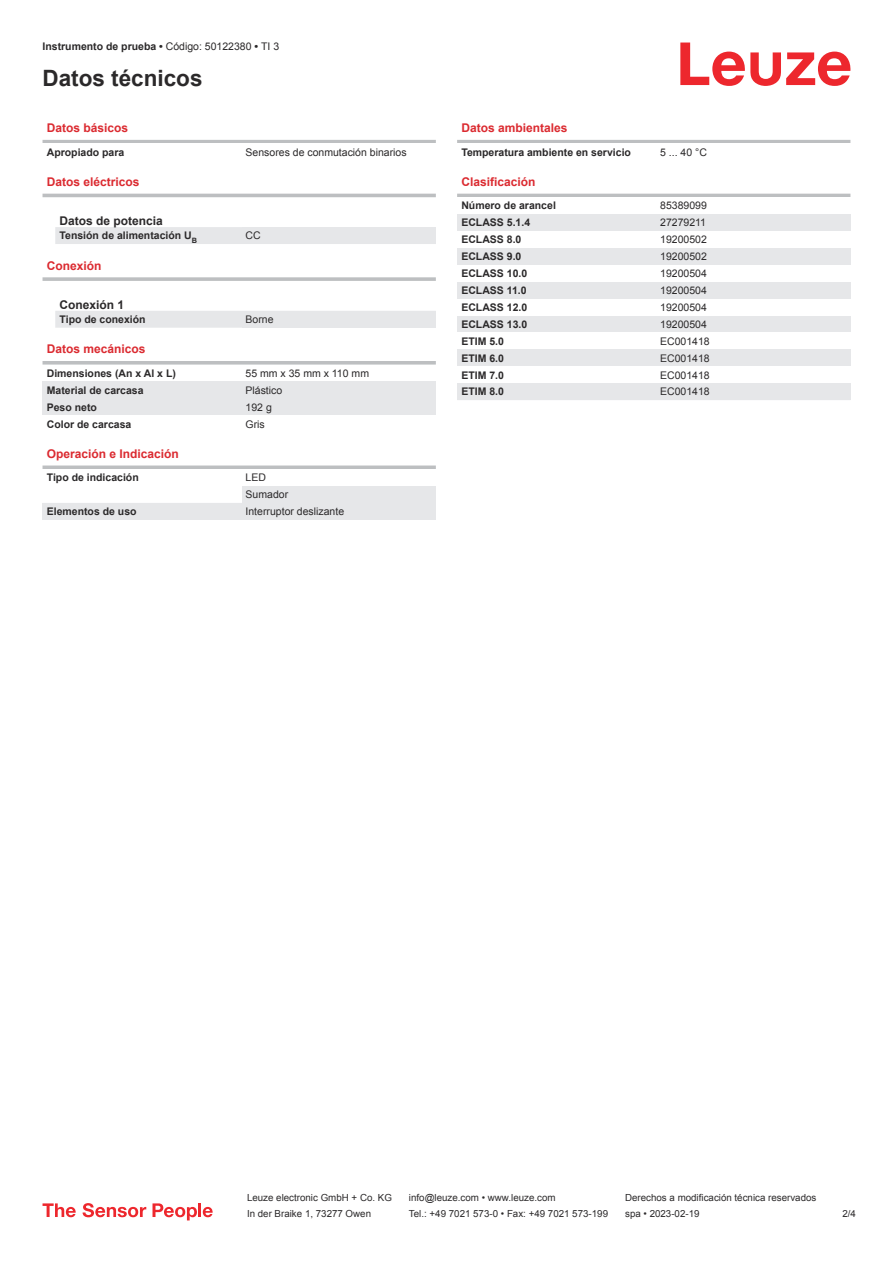
<style>
.page{position:relative;width:893px;height:1263px;background:#fff}
.page>*{position:absolute;margin:0;border:0;box-sizing:border-box;transform-origin:0 0}
.t1{font:700 22.5px "Arial";color:#2b292a}
.t2{font:700 12px "Arial";color:#db2a30}
.t3{font:700 12px "Arial";color:#2b292a}
.t4{font:700 10.5px "Arial";color:#2b292a}
.t5{font:10.5px/17px "Arial";color:#2b292a}
.t6{font:9.75px "Arial";color:#2b292a}
.s1{font-weight:400}
</style>
<div class="page">
<svg style="left:680px;top:43px;width:170px;height:43px"></svg>
<svg style="left:55px;top:227px;width:187px;height:101px"></svg>
<hr style="left:43px;top:140px;width:393px;height:3px;background:#bdbfc1">
<hr style="left:43px;top:194px;width:393px;height:3px;background:#bdbfc1">
<div style="left:242px;top:227px;width:194px;height:17px;background:#e6e7e9"></div>
<div style="left:43px;top:261px;width:393px;height:18px;background:#fff"></div>
<svg style="left:43px;top:277px;width:393px;height:4px;fill:#c3c5c6"></svg>
<div style="left:242px;top:311px;width:194px;height:17px;background:#e6e7e9"></div>
<svg style="left:43px;top:361px;width:393px;height:4px;fill:#bdbfc1"></svg>
<div style="left:43px;top:381px;width:199px;height:17px;background:#e6e7e9"></div>
<div style="left:242px;top:381px;width:194px;height:17px;background:#e6e7e9"></div>
<div style="left:43px;top:398px;width:199px;height:17px;background:#e6e7e9"></div>
<div style="left:242px;top:398px;width:194px;height:17px;background:#e6e7e9"></div>
<svg style="left:43px;top:465px;width:393px;height:4px;fill:#bdbfc1"></svg>
<div style="left:242px;top:486px;width:194px;height:17px;background:#e6e7e9"></div>
<div style="left:43px;top:503px;width:199px;height:17px;background:#e6e7e9"></div>
<div style="left:242px;top:503px;width:194px;height:17px;background:#e6e7e9"></div>
<hr style="left:457px;top:140px;width:393px;height:3px;background:#bdbfc1">
<hr style="left:457px;top:194px;width:393px;height:3px;background:#bdbfc1">
<div style="left:457px;top:214px;width:200px;height:17px;background:#e6e7e9"></div>
<div style="left:657px;top:214px;width:193px;height:17px;background:#e6e7e9"></div>
<div style="left:457px;top:248px;width:200px;height:17px;background:#e6e7e9"></div>
<div style="left:657px;top:248px;width:193px;height:17px;background:#e6e7e9"></div>
<div style="left:457px;top:282px;width:200px;height:17px;background:#e6e7e9"></div>
<div style="left:657px;top:282px;width:193px;height:17px;background:#e6e7e9"></div>
<div style="left:457px;top:316px;width:200px;height:16px;background:#e6e7e9"></div>
<div style="left:657px;top:316px;width:193px;height:16px;background:#e6e7e9"></div>
<div style="left:457px;top:349px;width:200px;height:17px;background:#e6e7e9"></div>
<div style="left:657px;top:349px;width:193px;height:17px;background:#e6e7e9"></div>
<div style="left:457px;top:383px;width:200px;height:17px;background:#e6e7e9"></div>
<div style="left:657px;top:383px;width:193px;height:17px;background:#e6e7e9"></div>
<svg style="left:43px;top:1203px;width:33px;height:14px"></svg>
<svg style="left:83px;top:1203px;width:63px;height:14px"></svg>
<svg style="left:153px;top:1203px;width:44px;height:17px"></svg>
<hr style="left:198px;top:1203px;width:3px;height:14px;background:#ed272d">
<svg style="left:203px;top:1207px;width:10px;height:10px"></svg>
<p class="t4" style="left:43px;top:43px;width:238px">Instrumento de prueba • <span class="s1">Código: 50122380</span> • <span class="s1">TI 3</span></p>
<h1 class="t1" style="left:43px;top:70px;width:162px">Datos técnicos</h1>
<p class="t2" style="left:47px;top:123px;width:83px">Datos básicos</p>
<p class="t4" style="left:47px;top:148px;width:79px">Apropiado para</p>
<p class="t5" style="left:246px;top:144px;width:163px">Sensores de conmutación binarios</p>
<p class="t2" style="left:47px;top:177px;width:94px">Datos eléctricos</p>
<p class="t3" style="left:60px;top:216px;width:105px">Datos de potencia</p>
<p class="t4" style="left:60px;top:232px;width:139px">Tensión de alimentación U<sub>B</sub></p>
<p class="t5" style="left:246px;top:228px;width:17px">CC</p>
<p class="t2" style="left:47px;top:261px;width:56px">Conexión</p>
<p class="t3" style="left:60px;top:300px;width:66px">Conexión 1</p>
<p class="t4" style="left:60px;top:315px;width:88px">Tipo de conexión</p>
<p class="t5" style="left:246px;top:312px;width:30px">Borne</p>
<p class="t2" style="left:47px;top:345px;width:100px">Datos mecánicos</p>
<p class="t4" style="left:47px;top:369px;width:131px">Dimensiones (An x Al x L)</p>
<p class="t5" style="left:246px;top:366px;width:125px">55 mm x 35 mm x 110 mm</p>
<p class="t4" style="left:47px;top:386px;width:98px">Material de carcasa</p>
<p class="t5" style="left:246px;top:382px;width:38px">Plástico</p>
<p class="t4" style="left:47px;top:403px;width:52px">Peso neto</p>
<p class="t5" style="left:246px;top:399px;width:28px">192 g</p>
<p class="t4" style="left:47px;top:420px;width:86px">Color de carcasa</p>
<p class="t5" style="left:246px;top:416px;width:21px">Gris</p>
<p class="t2" style="left:47px;top:449px;width:134px">Operación e Indicación</p>
<p class="t4" style="left:47px;top:474px;width:93px">Tipo de indicación</p>
<p class="t5" style="left:246px;top:470px;width:44px">LED<br>Sumador</p>
<p class="t4" style="left:47px;top:507px;width:91px">Elementos de uso</p>
<p class="t5" style="left:246px;top:504px;width:100px">Interruptor deslizante</p>
<p class="t2" style="left:461px;top:123px;width:108px">Datos ambientales</p>
<p class="t4" style="left:461px;top:148px;width:171px">Temperatura ambiente en servicio</p>
<p class="t5" style="left:660px;top:144px;width:48px">5 ... 40 °C</p>
<p class="t2" style="left:461px;top:177px;width:76px">Clasificación</p>
<p class="t4" style="left:461px;top:202px;width:96px">Número de arancel</p>
<p class="t5" style="left:660px;top:198px;width:48px">85389099</p>
<p class="t4" style="left:461px;top:219px;width:70px">ECLASS 5.1.4</p>
<p class="t5" style="left:660px;top:215px;width:47px">27279211</p>
<p class="t4" style="left:461px;top:236px;width:62px">ECLASS 8.0</p>
<p class="t5" style="left:660px;top:232px;width:48px">19200502</p>
<p class="t4" style="left:461px;top:252px;width:62px">ECLASS 9.0</p>
<p class="t5" style="left:660px;top:249px;width:48px">19200502</p>
<p class="t4" style="left:461px;top:269px;width:67px">ECLASS 10.0</p>
<p class="t5" style="left:660px;top:266px;width:48px">19200504</p>
<p class="t4" style="left:461px;top:286px;width:67px">ECLASS 11.0</p>
<p class="t5" style="left:660px;top:283px;width:48px">19200504</p>
<p class="t4" style="left:461px;top:303px;width:67px">ECLASS 12.0</p>
<p class="t5" style="left:660px;top:300px;width:48px">19200504</p>
<p class="t4" style="left:461px;top:320px;width:67px">ECLASS 13.0</p>
<p class="t5" style="left:660px;top:317px;width:48px">19200504</p>
<p class="t4" style="left:461px;top:337px;width:44px">ETIM 5.0</p>
<p class="t5" style="left:660px;top:333px;width:51px">EC001418</p>
<p class="t4" style="left:461px;top:354px;width:44px">ETIM 6.0</p>
<p class="t5" style="left:660px;top:350px;width:51px">EC001418</p>
<p class="t4" style="left:461px;top:371px;width:44px">ETIM 7.0</p>
<p class="t5" style="left:660px;top:367px;width:51px">EC001418</p>
<p class="t4" style="left:461px;top:388px;width:44px">ETIM 8.0</p>
<p class="t5" style="left:660px;top:384px;width:51px">EC001418</p>
<p class="t6" style="left:247px;top:1194px;width:146px">Leuze electronic GmbH + Co. KG</p>
<p class="t6" style="left:409px;top:1194px;width:148px">info@leuze.com • www.leuze.com</p>
<p class="t6" style="left:625px;top:1194px;width:193px">Derechos a modificación técnica reservados</p>
<p class="t6" style="left:247px;top:1210px;width:126px">In der Braike 1, 73277 Owen</p>
<p class="t6" style="left:409px;top:1210px;width:201px">Tel.: +49 7021 573-0 • Fax: +49 7021 573-199</p>
<p class="t6" style="left:625px;top:1210px;width:76px">spa • 2023-02-19</p>
<p class="t6" style="left:842px;top:1210px;width:15px">2 /4</p>
</div>
